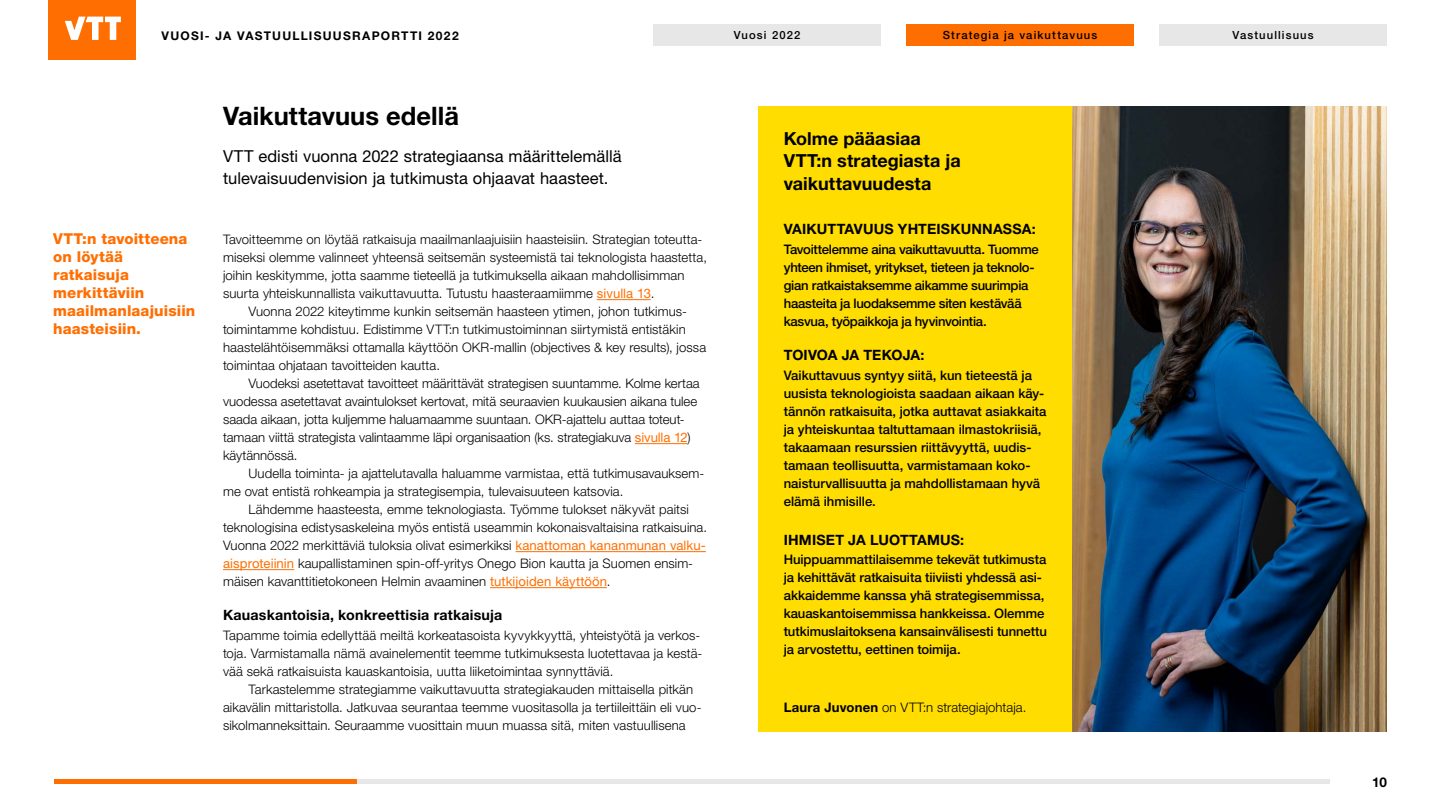
<style>
.page{position:relative;width:1440px;height:810px;background:#fff}
.page>*{position:absolute;margin:0;border:0;box-sizing:border-box;transform-origin:0 0}
.Otsikko_H1{font:700 25.5px "Helvetica Neue LT Std";color:#000}
.Case_otsikko{font:700 18px/22.5px "Helvetica Neue LT Std";letter-spacing:.005em;color:#000}
.Ingressi{font:16.5px/22.5px "Helvetica Neue LT Std";letter-spacing:.005em;color:#000}
.t1{font:800 15px/18px "Helvetica Neue LT Std";letter-spacing:.01em;color:#ff6e00}
.Case_alaotsikko{font:700 14.25px "Helvetica Neue LT Std";letter-spacing:.01em;color:#000}
.Väliotsikko_H2{font:700 14.25px "Helvetica Neue LT Std";letter-spacing:.015em;color:#000}
.t2{font:700 13.5px "Helvetica Neue LT Std";color:#000}
.Leipis_sis{font:300 13.12px/18px "Helvetica Neue LT Std";letter-spacing:.005em;color:#000}
.Leipis{font:300 13.12px/18px "Helvetica Neue LT Std";letter-spacing:.005em;color:#000}
.Leipis-2{font:500 13.12px/18px "Helvetica Neue LT Std";letter-spacing:-.005em;color:#000}
.Leipis-3{font:500 13.12px/18px "Helvetica Neue LT Std";letter-spacing:-.025em;color:#000}
.t3{font:700 12px "Helvetica Neue LT Std";letter-spacing:.1em;color:#000}
.t4{font:500 11.25px "Helvetica Neue LT Std";letter-spacing:.1em;color:#000}
.s1{font-weight:400;color:#ff6e00}
.s2{font-weight:700}
</style>
<div class="page">
<div style="left:758px;top:106px;width:629px;height:625px;background:#fd0"></div>
<img style="left:1073px;top:106px;width:314px;height:625px">
<hr style="left:597px;top:299px;width:54px;height:1px;background:#ff6e00">
<hr style="left:635px;top:443px;width:52px;height:1px;background:#ff6e00">
<hr style="left:516px;top:551px;width:190px;height:1px;background:#ff6e00">
<hr style="left:223px;top:569px;width:71px;height:1px;background:#ff6e00">
<hr style="left:490px;top:587px;width:117px;height:1px;background:#ff6e00">
<div style="left:48px;top:0;width:88px;height:59px;background:#ff6e00"></div>
<svg style="left:65px;top:17px;width:56px;height:23px"></svg>
<div style="left:653px;top:24px;width:228px;height:22px;background:#e7e7e7"></div>
<div style="left:906px;top:24px;width:228px;height:22px;background:#ff6e00"></div>
<div style="left:1159px;top:24px;width:228px;height:22px;background:#e7e7e7"></div>
<hr style="left:55px;top:780px;width:1275px;height:4px;background:#e7e7e7">
<hr style="left:54px;top:780px;width:302px;height:4px;background:#ff6e00">
<p class="t3" style="left:162px;top:28px;width:299px">VUOSI- JA VASTUULLISUUSRAPORTTI 2022</p>
<p class="t4" style="left:734px;top:29px;width:68px">Vuosi 2022</p>
<p class="t4" style="left:943px;top:29px;width:156px">Strategia ja vaikuttavuus</p>
<p class="t4" style="left:1233px;top:29px;width:83px">Vastuullisuus</p>
<h1 class="Otsikko_H1" style="left:223px;top:100px;width:237px">Vaikuttavuus edellä</h1>
<p class="Ingressi" style="left:223px;top:144px;width:400px">VTT edisti vuonna 2022 strategiaansa määrittelemällä tulevaisuudenvision ja tutkimusta ohjaavat haasteet.</p>
<p class="t1" style="left:53px;top:229px;width:144px">VTT:n tavoitteena on löytää ratkaisuja merkittäviin maailmanlaajuisiin haasteisiin.</p>
<p class="Leipis" style="left:223px;top:230px;width:485px">Tavoitteemme on löytää ratkaisuja maailmanlaajuisiin haasteisiin. Strategian toteutta&shy;miseksi olemme valinneet yhteensä seitsemän systeemistä tai teknologista haastetta, joihin keskitymme, jotta saamme tieteellä ja tutkimuksella aikaan mahdollisimman suurta yhteiskunnallista vaikuttavuutta. Tutustu haasteraamiimme <span class="s1">sivulla 13</span>.</p>
<p class="Leipis_sis" style="left:223px;top:302px;width:485px;text-indent:26px">Vuonna 2022 kiteytimme kunkin seitsemän haasteen ytimen, johon tutkimus&shy;toimintamme kohdistuu. Edistimme VTT:n tutkimustoiminnan siirtymistä entistäkin haastelähtöisemmäksi ottamalla käyttöön OKR-mallin (objectives &amp; key results), jossa toimintaa ohjataan tavoitteiden kautta.</p>
<p class="Leipis_sis" style="left:223px;top:374px;width:478px;text-indent:26px">Vuodeksi asetettavat tavoitteet määrittävät strategisen suuntamme. Kolme kertaa vuodessa asetettavat avaintulokset kertovat, mitä seuraavien kuukausien aikana tulee saada aikaan, jotta kuljemme haluamaamme suuntaan. OKR-ajattelu auttaa toteut&shy;tamaan viittä strategista valintaamme läpi organisaation (ks. strategiakuva <span class="s1">sivulla 12</span>) käytännössä.</p>
<p class="Leipis_sis" style="left:223px;top:464px;width:483px;text-indent:26px">Uudella toiminta- ja ajattelutavalla haluamme varmistaa, että tutkimusavauksem&shy;me ovat entistä rohkeampia ja strategisempia, tulevaisuuteen katsovia.</p>
<p class="Leipis_sis" style="left:223px;top:500px;width:486px;text-indent:26px">Lähdemme haasteesta, emme teknologiasta. Työmme tulokset näkyvät paitsi teknologisina edistysaskeleina myös entistä useammin kokonaisvaltaisina ratkaisuina.<br>Vuonna 2022 merkittäviä tuloksia olivat esimerkiksi <span class="s1">kanattoman kananmunan valku&shy;aisproteiinin</span> kaupallistaminen spin-off-yritys Onego Bion kautta ja Suomen ensim&shy;mäisen kavanttitietokoneen Helmin avaaminen <span class="s1">tutkijoiden käyttöön</span>.</p>
<h2 class="Väliotsikko_H2" style="left:223px;top:606px;width:281px">Kauaskantoisia, konkreettisia ratkaisuja</h2>
<p class="Leipis" style="left:223px;top:626px;width:481px">Tapamme toimia edellyttää meiltä korkeatasoista kyvykkyyttä, yhteistyötä ja verkos&shy;toja. Varmistamalla nämä avainelementit teemme tutkimuksesta luotettavaa ja kestä&shy;vää sekä ratkaisuista kauaskantoisia, uutta liiketoimintaa synnyttäviä.</p>
<p class="Leipis_sis" style="left:223px;top:680px;width:480px;text-indent:26px">Tarkastelemme strategiamme vaikuttavuutta strategiakauden mittaisella pitkän aikavälin mittaristolla. Jatkuvaa seurantaa teemme vuositasolla ja tertiileittäin eli vuo&shy;sikolmanneksittain. Seuraamme vuosittain muun muassa sitä, miten vastuullisena</p>
<h2 class="Case_otsikko" style="left:784px;top:127px;width:178px">Kolme pääasiaa<br>VTT:n strategiasta ja vaikuttavuudesta</h2>
<h3 class="Case_alaotsikko" style="left:784px;top:221px;width:254px">VAIKUTTAVUUS YHTEISKUNNASSA:</h3>
<p class="Leipis-3" style="left:784px;top:240px;width:256px">Tavoittelemme aina vaikuttavuutta. Tuomme yhteen ihmiset, yritykset, tieteen ja teknolo&shy;gian ratkaistaksemme aikamme suurimpia haasteita ja luodaksemme siten kestävää kasvua, työpaikkoja ja hyvinvointia.</p>
<h3 class="Case_alaotsikko" style="left:784px;top:347px;width:142px">TOIVOA JA TEKOJA:</h3>
<p class="Leipis-2" style="left:784px;top:366px;width:264px">Vaikuttavuus syntyy siitä, kun tieteestä ja uusista teknologioista saadaan aikaan käy&shy;tännön ratkaisuita, jotka auttavat asiakkaita ja yhteiskuntaa taltuttamaan ilmastokriisiä, takaamaan resurssien riittävyyttä, uudis&shy;tamaan teollisuutta, varmistamaan koko&shy;naisturvallisuutta ja mahdollistamaan hyvä elämä ihmisille.</p>
<h3 class="Case_alaotsikko" style="left:784px;top:531px;width:182px">IHMISET JA LUOTTAMUS:</h3>
<p class="Leipis-2" style="left:784px;top:551px;width:265px">Huippuammattilaisemme tekevät tutkimusta ja kehittävät ratkaisuita tiiviisti yhdessä asi&shy;akkaidemme kanssa yhä strategisemmissa, kauaskantoisemmissa hankkeissa. Olemme tutkimuslaitoksena kansainvälisesti tunnettu ja arvostettu, eettinen toimija.</p>
<p class="Leipis" style="left:784px;top:698px;width:244px"><span class="s2">Laura Juvonen</span> on VTT:n strategiajohtaja.</p>
<p class="t2" style="left:1372px;top:774px;width:16px">10</p>
</div>
